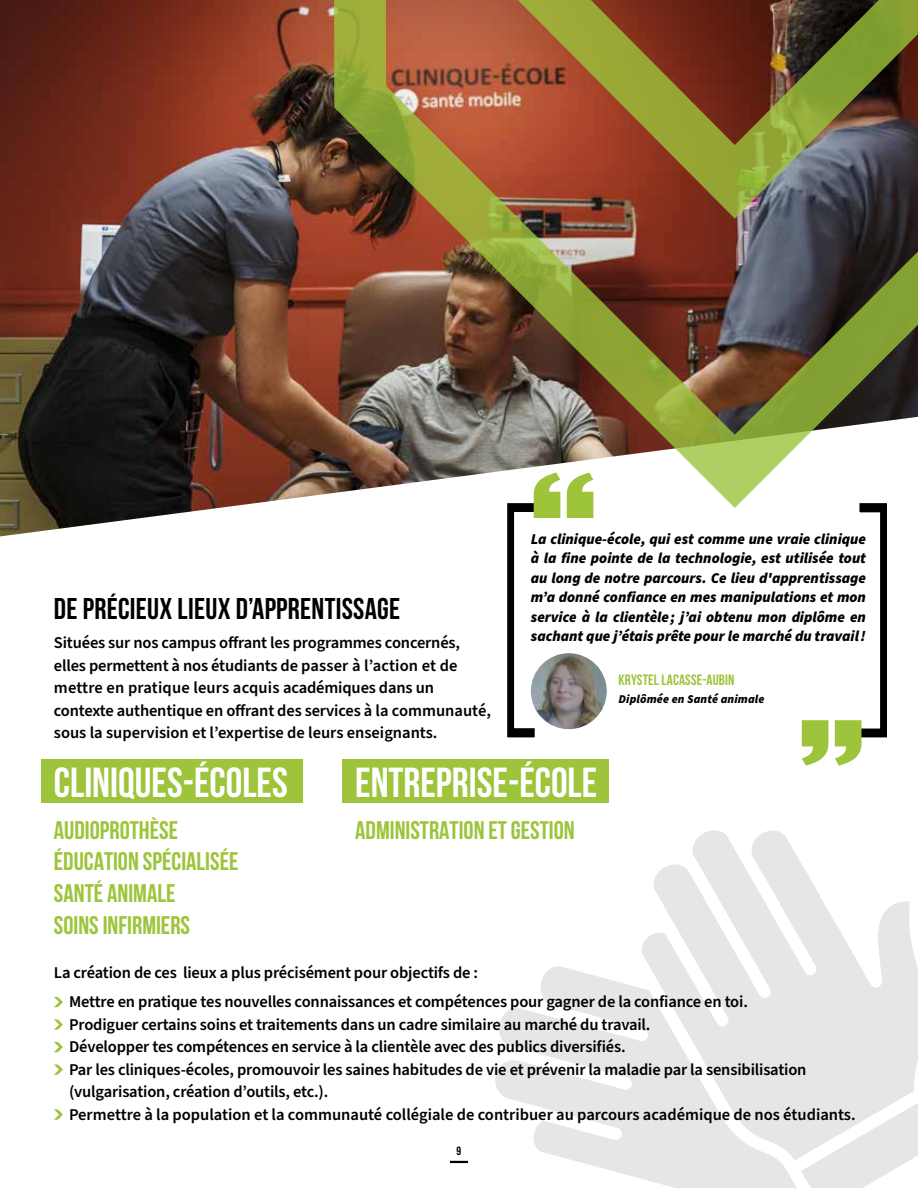
<style>
.page{position:relative;width:918px;height:1188px;background:#fff}
.page>*{position:absolute;margin:0;border:0;box-sizing:border-box;transform-origin:0 0}
.t1{font:700 42px "Bebas Neue";color:#fff}
.t2{font:700 30px "Bebas Neue";letter-spacing:.01em;color:#000}
.t3{font:700 25.5px/31.8px "Bebas Neue";color:#9dc43b}
.t4{font:600 16.5px/22.5px "Source Sans Pro";letter-spacing:-.01em;color:#000}
.t5{font:italic 900 15px/19.5px "Source Sans Pro";color:#000;text-align:justify}
.t6{font:700 15px "Bebas Neue";letter-spacing:.01em;color:#9dc43b}
.t7{font:italic 900 12px "Source Sans Pro";letter-spacing:.01em;color:#000}
.t8{font:700 12px "Bebas Neue";color:#000}
</style>
<div class="page">
<svg style="left:450px;top:1161px;width:18px;height:2px"></svg>
<svg style="left:801px;top:1160px;width:109px;height:28px"></svg>
<svg style="left:495px;top:966px;width:302px;height:222px;fill:#e6e6e6"></svg>
<svg style="left:641px;top:830px;width:277px;height:330px;fill:#e6e6e6"></svg>
<img style="left:0;top:0;width:594px;height:536px">
<div style="left:41px;top:760px;width:261px;height:43px;background:#9dc43b"></div>
<div style="left:342px;top:760px;width:267px;height:43px;background:#9dc43b"></div>
<svg style="left:54px;top:997px;width:9px;height:10px"></svg>
<svg style="left:54px;top:1019px;width:9px;height:11px"></svg>
<svg style="left:54px;top:1042px;width:9px;height:10px"></svg>
<svg style="left:54px;top:1064px;width:9px;height:11px"></svg>
<svg style="left:54px;top:1109px;width:9px;height:11px"></svg>
<svg style="left:802px;top:509px;width:85px;height:257px"></svg>
<svg style="left:485px;top:509px;width:108px;height:251px"></svg>
<img style="left:531px;top:653px;width:76px;height:76px;border-radius:38px">
<img style="left:332px;top:0;width:586px;height:509px">
<p class="t5" style="left:531px;top:529px;width:337px">La clinique-école, qui est comme une vraie clinique à la fine pointe de la technologie, est utilisée tout au long de notre parcours. Ce lieu d'apprentissage m’a donné confiance en mes manipulations et mon service à la clientèle ; j’ai obtenu mon diplôme en sachant que j’étais prête pour le marché du travail !</p>
<p class="t6" style="left:619px;top:671px;width:117px">KRYSTEL LACASSE-AUBIN</p>
<p class="t7" style="left:619px;top:691px;width:147px">Diplômée en Santé animale</p>
<h2 class="t2" style="left:54px;top:592px;width:348px">DE PRÉCIEUX LIEUX D’APPRENTISSAGE</h2>
<p class="t4" style="left:54px;top:632px;width:439px">Situées sur nos campus offrant les programmes concernés, elles permettent à nos étudiants de passer à l’action et de mettre en pratique leurs acquis académiques dans un contexte authentique en offrant des services à la communauté, sous la supervision et l’expertise de leurs enseignants.</p>
<h1 class="t1" style="left:54px;top:759px;width:235px">CLINIQUES-ÉCOLES</h1>
<h3 class="t3" style="left:54px;top:814px;width:186px">AUDIOPROTHÈSE<br>ÉDUCATION SPÉCIALISÉE<br>SANTÉ ANIMALE<br>SOINS INFIRMIERS</h3>
<p class="t4" style="left:69px;top:958px;width:680px;line-height:29.2px;text-indent:-15px">La création de ces lieux a plus précisément pour objectifs de :<br>Mettre en pratique tes nouvelles connaissances et compétences pour gagner de la confiance en toi.</p>
<p class="t4" style="left:69px;top:1014px;width:788px">Prodiguer certains soins et traitements dans un cadre similaire au marché du travail.<br>Développer tes compétences en service à la clientèle avec des publics diversifiés.<br>Par les cliniques-écoles, promouvoir les saines habitudes de vie et prévenir la maladie par la sensibilisation (vulgarisation, création d’outils, etc.).<br>Permettre à la population et la communauté collégiale de contribuer au parcours académique de nos étudiants.</p>
<h1 class="t1" style="left:355px;top:760px;width:244px">ENTREPRISE-ÉCOLE</h1>
<h3 class="t3" style="left:355px;top:814px;width:221px">ADMINISTRATION ET GESTION</h3>
<p class="t8" style="left:457px;top:1144px;width:6px">9</p>
</div>
